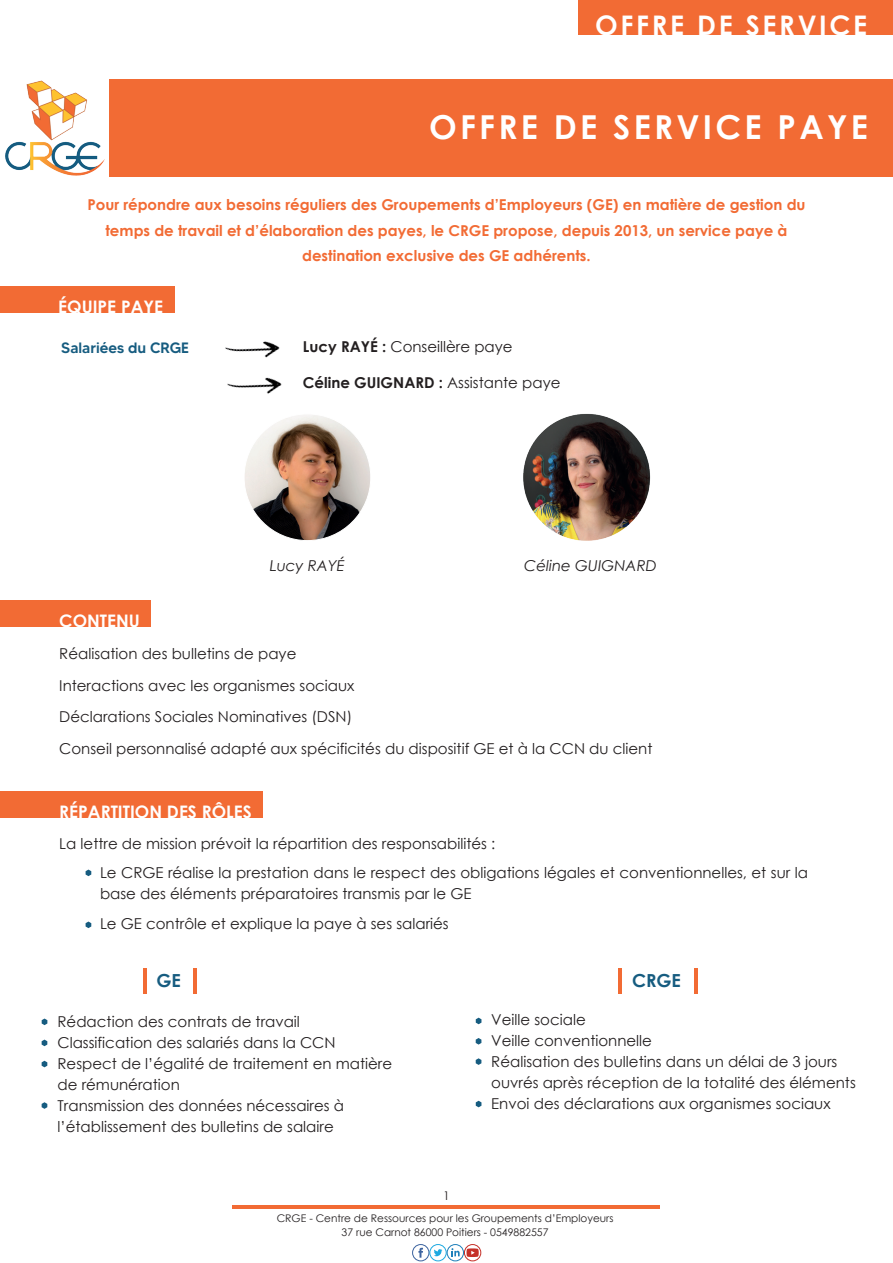
<style>
.page{position:relative;width:893px;height:1263px;background:#fff}
.page>*{position:absolute;margin:0;border:0;box-sizing:border-box;transform-origin:0 0}
.t1{font:700 33px "Century Gothic";letter-spacing:.1em;color:#fff}
.t2{font:700 27px "Century Gothic";letter-spacing:.1em;color:#fff}
.t3{font:700 18px "Century Gothic";color:#165c80}
.t4{font:700 17.25px "Century Gothic";color:#fff}
.t5{font:15px/21px "Century Gothic";color:#231f20}
.t6{font:700 15px/25.5px "Century Gothic";color:#f26b34;text-align:center}
.t7{font:700 15px "Century Gothic";color:#231f20}
.t8{font:italic 15px "Century Gothic";color:#231f20}
.t9{font:500 15px "MADETOMMY";color:#165c80}
.t10{font:12px "Century Gothic";color:#231f20}
.t11{font:10.5px/13.5px "Century Gothic";color:#231f20;text-align:center}
.s1{font-weight:700}
.s2{font-weight:400}
</style>
<div class="page">
<img style="left:244px;top:414px;width:127px;height:127px;border-radius:63px">
<div style="left:109px;top:79px;width:784px;height:98px;background:#f26b34"></div>
<img style="left:5px;top:80px;width:100px;height:96px">
<div style="left:0;top:600px;width:151px;height:27px;background:#f26b34"></div>
<hr style="left:232px;top:1205px;width:428px;height:3px;background:#f26b34">
<div style="left:429px;top:1244px;width:18px;height:17px;border:1px solid #1ca9e1;border-radius:50%"></div>
<svg style="left:434px;top:1249px;width:8px;height:7px"></svg>
<div style="left:412px;top:1244px;width:17px;height:17px;border:1px solid #3c639f;border-radius:50%"></div>
<svg style="left:418px;top:1248px;width:5px;height:10px"></svg>
<div style="left:464px;top:1244px;width:17px;height:17px;border:1px solid #c53028;border-radius:8px"></div>
<svg style="left:466px;top:1248px;width:13px;height:9px"></svg>
<div style="left:447px;top:1244px;width:17px;height:17px;border:1px solid #1d7fba;border-radius:50%"></div>
<svg style="left:451px;top:1248px;width:9px;height:8px"></svg>
<div style="left:0;top:791px;width:263px;height:27px;background:#f26b34"></div>
<svg style="left:42px;top:1018px;width:5px;height:7px"></svg>
<svg style="left:42px;top:1039px;width:5px;height:7px"></svg>
<svg style="left:42px;top:1061px;width:5px;height:6px"></svg>
<svg style="left:476px;top:1018px;width:5px;height:6px"></svg>
<svg style="left:476px;top:1038px;width:5px;height:6px"></svg>
<svg style="left:476px;top:1058px;width:5px;height:7px"></svg>
<svg style="left:476px;top:1101px;width:5px;height:6px"></svg>
<svg style="left:42px;top:1102px;width:5px;height:7px"></svg>
<div style="left:578px;top:0;width:315px;height:35px;background:#f26b34"></div>
<div style="left:0;top:286px;width:175px;height:27px;background:#f26b34"></div>
<img style="left:225px;top:341px;width:55px;height:17px">
<img style="left:227px;top:377px;width:55px;height:17px">
<hr style="left:143px;top:968px;width:3px;height:26px;background:#f26b34">
<hr style="left:194px;top:968px;width:3px;height:26px;background:#f26b34">
<hr style="left:618px;top:968px;width:4px;height:26px;background:#f26b34">
<hr style="left:694px;top:968px;width:4px;height:26px;background:#f26b34">
<img style="left:523px;top:413px;width:128px;height:128px">
<svg style="left:86px;top:869px;width:5px;height:7px"></svg>
<svg style="left:86px;top:921px;width:5px;height:7px"></svg>
<h2 class="t2" style="left:595px;top:4px;width:274px">OFFRE DE SERVICE</h2>
<h1 class="t1" style="left:429px;top:102px;width:440px">OFFRE DE SERVICE PAYE</h1>
<p class="t6" style="left:87px;top:191px;width:720px">Pour répondre aux besoins réguliers des Groupements d’Employeurs (GE) en matière de gestion du temps de travail et d’élaboration des payes, le CRGE propose, depuis 2013, un service paye à destination exclusive des GE adhérents.</p>
<p class="t4" style="left:58px;top:294px;width:106px">ÉQUIPE PAYE</p>
<p class="t9" style="left:61px;top:338px;width:129px">Salariées du CRGE</p>
<p class="t4" style="left:59px;top:608px;width:82px">CONTENU</p>
<p class="t5" style="left:303px;top:336px;width:211px"><span class="s1">Lucy RAYÉ :</span> Conseillère paye</p>
<p class="t7" style="left:303px;top:371px;width:259px">Céline GUIGNARD : <span class="s2">Assistante paye</span></p>
<p class="t8" style="left:270px;top:555px;width:77px">Lucy RAYÉ</p>
<p class="t8" style="left:524px;top:555px;width:134px">Céline GUIGNARD</p>
<p class="t5" style="left:59px;top:638px;width:595px;line-height:31.5px">Réalisation des bulletins de paye<br>Interactions avec les organismes sociaux<br>Déclarations Sociales Nominatives (DSN)<br>Conseil personnalisé adapté aux spécificités du dispositif GE et à la CCN du client</p>
<p class="t4" style="left:59px;top:798px;width:194px">RÉPARTITION DES RÔLES</p>
<p class="t5" style="left:59px;top:833px;width:438px">La lettre de mission prévoit la répartition des responsabilités :</p>
<p class="t5" style="left:100px;top:861px;width:709px">Le CRGE réalise la prestation dans le respect des obligations légales et conventionnelles, et sur la base des éléments préparatoires transmis par le GE</p>
<p class="t5" style="left:100px;top:913px;width:350px">Le GE contrôle et explique la paye à ses salariés</p>
<p class="t3" style="left:156px;top:967px;width:26px">GE</p>
<p class="t3" style="left:632px;top:967px;width:50px">CRGE</p>
<p class="t5" style="left:58px;top:1011px;width:336px">Rédaction des contrats de travail Classification des salariés dans la CCN Respect de l’égalité de traitement en matière de rémunération<br>Transmission des données nécessaires à l’établissement des bulletins de salaire</p>
<p class="t5" style="left:491px;top:1009px;width:366px">Veille sociale<br>Veille conventionnelle<br>Réalisation des bulletins dans un délai de 3 jours ouvrés après réception de la totalité des éléments Envoi des déclarations aux organismes sociaux</p>
<p class="t10" style="left:443px;top:1187px;width:8px">1</p>
<p class="t11" style="left:277px;top:1211px;width:338px">CRGE - Centre de Ressources pour les Groupements d’Employeurs<br>37 rue Carnot 86000 Poitiers - 0549882557</p>
</div>
